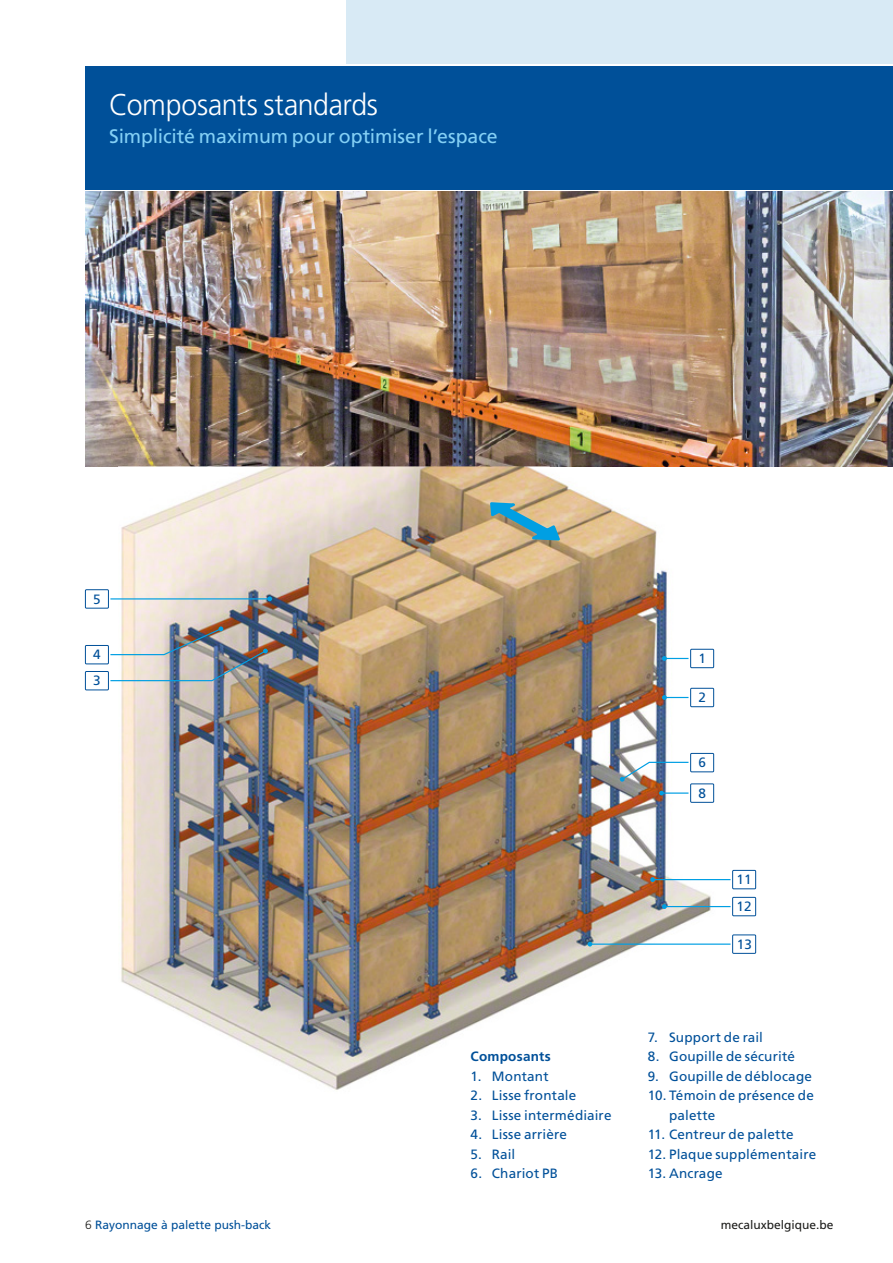
<style>
.page{position:relative;width:893px;height:1263px;background:#fff}
.page>*{position:absolute;margin:0;border:0;box-sizing:border-box;transform-origin:0 0}
.t1{font:300 30px "Frutiger LT Std";letter-spacing:-.015em;color:#fff;scale:.95 1}
.t2{font:19.5px "Frutiger LT Std";letter-spacing:-.005em;color:#84d0f5}
.t3{font:13.5px/19.5px "Frutiger LT Std";letter-spacing:.015em;color:#005099}
.t4{font:700 13.5px "Frutiger LT Std";letter-spacing:.015em;color:#005099}
.t5{font:12px "Frutiger LT Std";color:#005099}
.t6{font:12px "Frutiger LT Std";color:#1d1d1b}
.s1{font-weight:300;color:#1d1d1b}
</style>
<div class="page">
<img style="left:85px;top:191px;width:808px;height:275px">
<div style="left:85px;top:67px;width:808px;height:123px;background:#005099"></div>
<img style="left:118px;top:466px;width:597px;height:624px">
<svg style="left:662px;top:695px;width:26px;height:5px"></svg>
<svg style="left:620px;top:761px;width:70px;height:21px"></svg>
<hr style="left:661px;top:792px;width:27px;height:2px;background:#009fe3">
<svg style="left:659px;top:791px;width:5px;height:4px"></svg>
<hr style="left:110px;top:598px;width:160px;height:1px;background:#009fe3">
<svg style="left:267px;top:596px;width:5px;height:5px"></svg>
<img style="left:110px;top:626px;width:158px;height:56px">
<svg style="left:662px;top:656px;width:26px;height:5px"></svg>
<hr style="left:664px;top:906px;width:66px;height:1px;background:#009fe3">
<svg style="left:662px;top:904px;width:5px;height:5px"></svg>
<hr style="left:653px;top:879px;width:77px;height:1px;background:#009fe3">
<svg style="left:650px;top:877px;width:5px;height:5px"></svg>
<hr style="left:590px;top:943px;width:140px;height:2px;background:#009fe3">
<svg style="left:587px;top:942px;width:5px;height:4px"></svg>
<svg style="left:489px;top:501px;width:73px;height:41px;background:#97aea1"></svg>
<div style="left:691px;top:688px;width:23px;height:19px;background:#fff"></div>
<div style="left:690px;top:688px;width:24px;height:19px;border:1px solid #005099"></div>
<div style="left:691px;top:753px;width:23px;height:19px;background:#fff"></div>
<div style="left:690px;top:753px;width:24px;height:19px;border:1px solid #005099"></div>
<div style="left:691px;top:784px;width:23px;height:18px;background:#fff"></div>
<div style="left:690px;top:783px;width:24px;height:20px;border:1px solid #005099"></div>
<div style="left:85px;top:645px;width:24px;height:19px;border:1px solid #005099"></div>
<div style="left:85px;top:589px;width:24px;height:19px;border:1px solid #005099"></div>
<div style="left:85px;top:671px;width:24px;height:19px;border:1px solid #005099"></div>
<div style="left:691px;top:649px;width:23px;height:19px;background:#fff"></div>
<div style="left:690px;top:649px;width:24px;height:19px;border:1px solid #005099"></div>
<div style="left:732px;top:897px;width:24px;height:19px;border:1px solid #005099"></div>
<div style="left:732px;top:870px;width:24px;height:19px;border:1px solid #005099"></div>
<div style="left:732px;top:934px;width:24px;height:20px;border:1px solid #005099"></div>
<div style="left:347px;top:0;width:546px;height:64px;background:#d8eaf5"></div>
<h1 class="t1" style="left:109px;top:87px;width:285px">Composants standards</h1>
<h2 class="t2" style="left:109px;top:125px;width:390px">Simplicité maximum pour optimiser l’espace</h2>
<p class="t3" style="left:93px;top:589px;width:9px">5</p>
<p class="t3" style="left:93px;top:645px;width:9px">4</p>
<p class="t3" style="left:93px;top:671px;width:9px">3</p>
<p class="t4" style="left:471px;top:1048px;width:82px">Composants</p>
<p class="t3" style="left:471px;top:1066px;width:80px">1. Montant</p>
<p class="t3" style="left:471px;top:1086px;width:107px">2. Lisse frontale</p>
<p class="t3" style="left:471px;top:1105px;width:142px">3. Lisse intermédiaire</p>
<p class="t3" style="left:471px;top:1125px;width:98px">4. Lisse arrière</p>
<p class="t3" style="left:471px;top:1144px;width:46px">5. Rail</p>
<p class="t3" style="left:471px;top:1164px;width:89px">6. Chariot PB</p>
<p class="t3" style="left:698px;top:649px;width:9px">1</p>
<p class="t3" style="left:698px;top:688px;width:9px">2</p>
<p class="t3" style="left:698px;top:753px;width:9px">6</p>
<p class="t3" style="left:698px;top:783px;width:9px">8</p>
<p class="t3" style="left:737px;top:870px;width:17px">11</p>
<p class="t3" style="left:737px;top:897px;width:17px">12</p>
<p class="t3" style="left:737px;top:934px;width:17px">13</p>
<p class="t3" style="left:648px;top:1027px;width:117px">7. Support de rail</p>
<p class="t3" style="left:648px;top:1047px;width:149px">8. Goupille de sécurité</p>
<p class="t3" style="left:648px;top:1066px;width:166px">9. Goupille de déblocage</p>
<p class="t3" style="left:669px;top:1086px;width:146px;text-indent:-21px">10. Témoin de présence de palette</p>
<p class="t3" style="left:648px;top:1125px;width:148px">11. Centreur de palette</p>
<p class="t3" style="left:648px;top:1144px;width:170px">12. Plaque supplémentaire</p>
<p class="t3" style="left:648px;top:1164px;width:76px">13. Ancrage</p>
<p class="t5" style="left:85px;top:1218px;width:188px"><span class="s1">6</span> Rayonnage à palette push-back</p>
<p class="t6" style="left:721px;top:1218px;width:114px">mecaluxbelgique.be</p>
</div>
